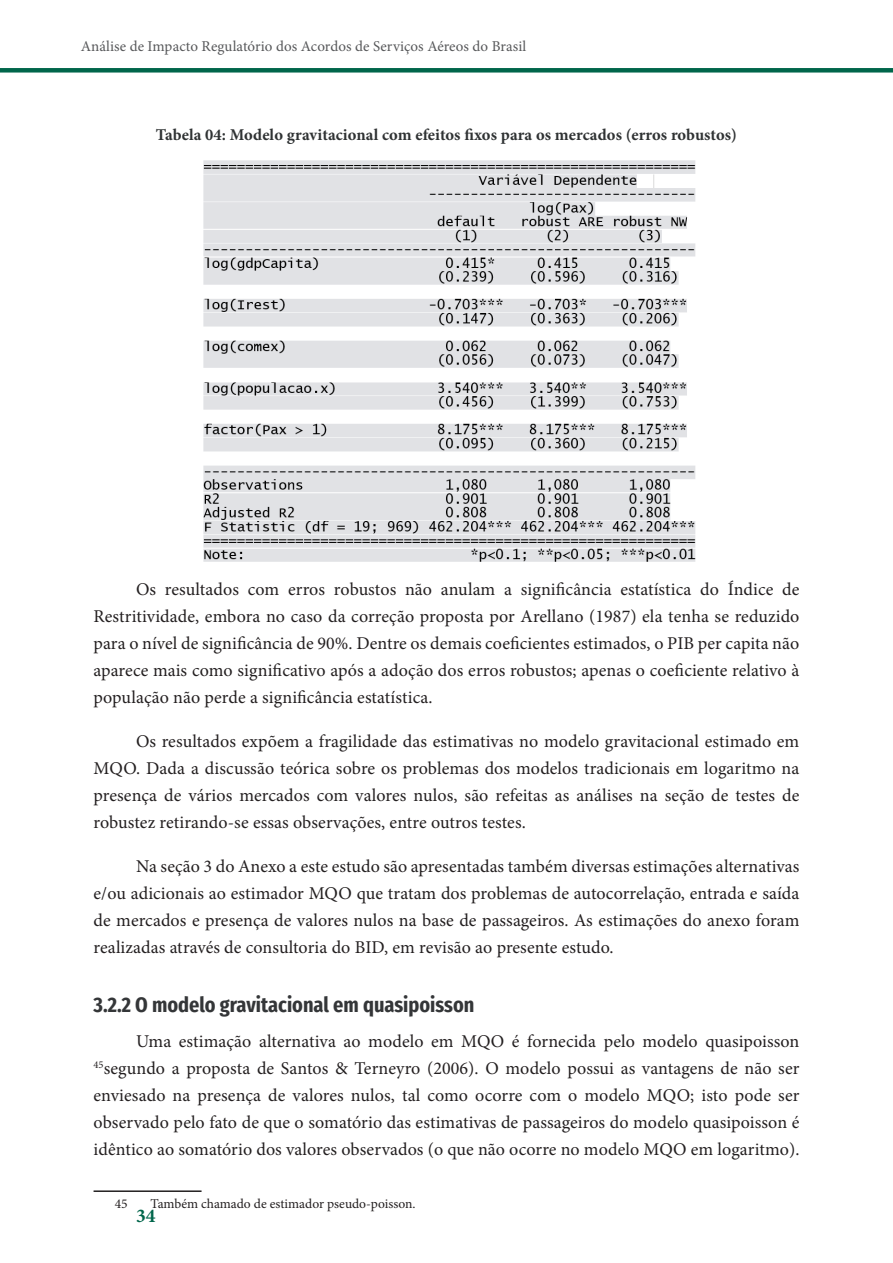
<style>
.page{position:relative;width:893px;height:1263px;background:#fff}
.page>*{position:absolute;margin:0;border:0;box-sizing:border-box;transform-origin:0 0}
.Titulo_3{font:700 21px "Fira Sans Condensed";color:#343638}
.t1{font:700 19.5px "Minion Pro";color:#00664b}
.t2{font:18px/27px "Minion Pro";letter-spacing:.005em;color:#231f20;text-align:justify}
.Titulo_figuras{font:700 16.5px "Minion Pro";letter-spacing:.005em;color:#2f3233}
.t3{font:15px "Minion Pro";letter-spacing:.005em;color:#57585a}
.Nota{font:13.5px "Minion Pro";color:#231f20}
</style>
<div class="page">
<div style="left:0;top:68px;width:893px;height:5px;background:#00664b"></div>
<img style="left:203px;top:160px;width:493px;height:402px">
<hr style="left:94px;top:1190px;width:108px;height:2px;background:#231f20">
<p class="t3" style="left:81px;top:36px;width:447px">Análise de Impacto Regulatório dos Acordos de Serviços Aéreos do Brasil</p>
<p class="Titulo_figuras" style="left:156px;top:123px;width:583px">Tabela 04: Modelo gravitacional com efeitos fixos para os mercados (erros robustos)</p>
<p class="t2" style="left:94px;top:575px;width:707px;text-indent:43px">Os resultados com erros robustos não anulam a significância estatística do Índice de Restritividade, embora no caso da correção proposta por Arellano (1987) ela tenha se reduzido para o nível de significância de 90%. Dentre os demais coeficientes estimados, o PIB per capita não aparece mais como significativo após a adoção dos erros robustos; apenas o coeficiente relativo à população não perde a significância estatística.</p>
<p class="t2" style="left:94px;top:727px;width:707px;text-indent:43px">Os resultados expõem a fragilidade das estimativas no modelo gravitacional estimado em MQO. Dada a discussão teórica sobre os problemas dos modelos tradicionais em logaritmo na presença de vários mercados com valores nulos, são refeitas as análises na seção de testes de robustez retirando-se essas observações, entre outros testes.</p>
<p class="t2" style="left:94px;top:852px;width:707px;text-indent:43px">Na seção 3 do Anexo a este estudo são apresentadas também diversas estimações alternativas e/ou adicionais ao estimador MQO que tratam dos problemas de autocorrelação, entrada e saída de mercados e presença de valores nulos na base de passageiros. As estimações do anexo foram realizadas através de consultoria do BID, em revisão ao presente estudo.</p>
<p class="Titulo_3" style="left:94px;top:985px;width:382px">3.2.2 O modelo gravitacional em quasipoisson</p>
<p class="t2" style="left:94px;top:1028px;width:707px;text-indent:43px">Uma estimação alternativa ao modelo em MQO é fornecida pelo modelo quasipoisson <sup>45</sup>segundo a proposta de Santos &amp; Terneyro (2006). O modelo possui as vantagens de não ser enviesado na presença de valores nulos, tal como ocorre com o modelo MQO; isto pode ser observado pelo fato de que o somatório das estimativas de passageiros do modelo quasipoisson é idêntico ao somatório dos valores observados (o que não ocorre no modelo MQO em logaritmo).</p>
<p class="Nota" style="left:115px;top:1194px;width:14px">45</p>
<p class="Nota" style="left:151px;top:1194px;width:266px">Também chamado de estimador pseudo-poisson.</p>
<p class="t1" style="left:136px;top:1202px;width:21px">34</p>
</div>
